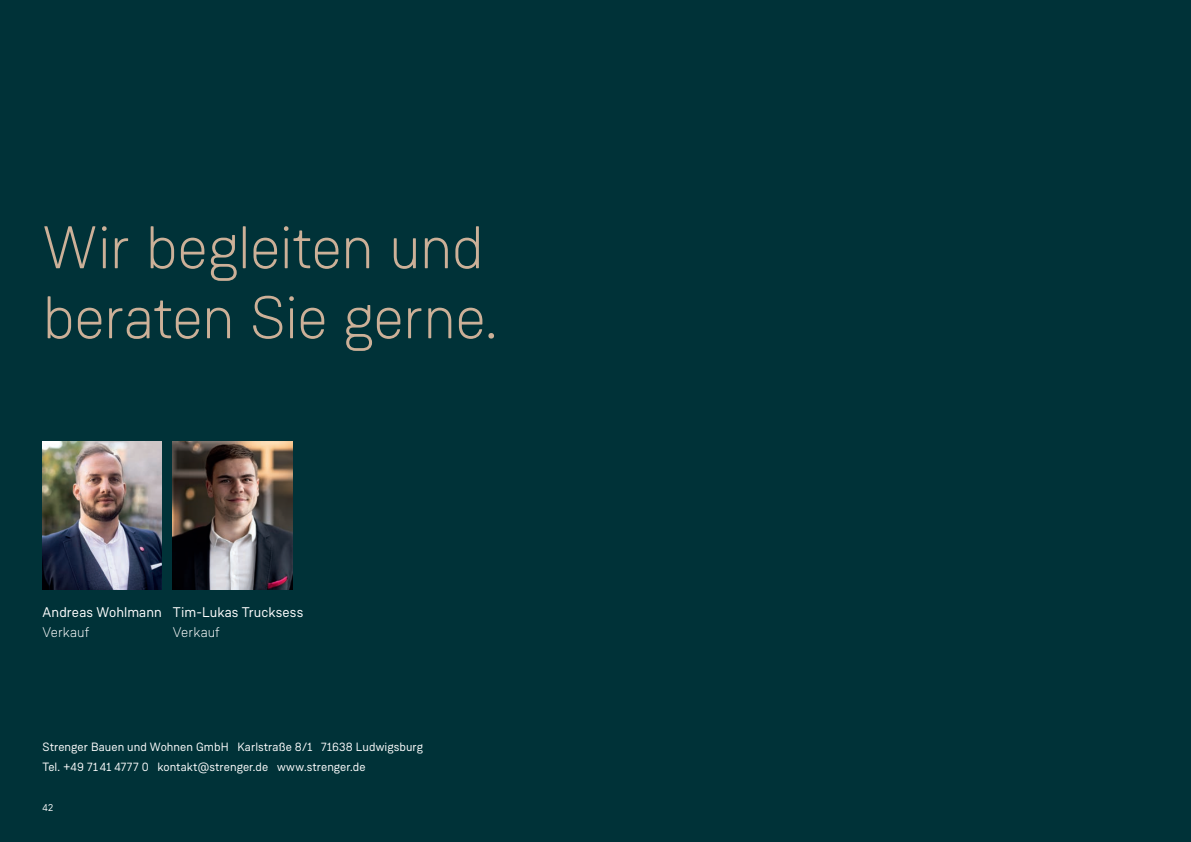
<style>
.page{position:relative;width:1191px;height:842px;background:#003238}
.page>*{position:absolute;margin:0;border:0;box-sizing:border-box;transform-origin:0 0}
.t1{font:300 60px/70px "Weissenhof Grotesk";letter-spacing:-.015em;color:#ccb098}
.t2{font:14px "Weissenhof Grotesk";letter-spacing:.005em;color:#fff}
.t3{font:300 14px "Weissenhof Grotesk";letter-spacing:.005em;color:#fff}
.t4{font:12px/20px "Weissenhof Grotesk";letter-spacing:.005em;color:#fff}
.t5{font:10px "Weissenhof Grotesk";color:#fff}
</style>
<div class="page">
<img style="left:43px;top:442px;width:119px;height:148px">
<img style="left:173px;top:442px;width:119px;height:148px">
<h1 class="t1" style="left:43px;top:212px;width:456px">Wir begleiten und beraten Sie gerne.</h1>
<p class="t2" style="left:43px;top:604px;width:121px">Andreas Wohlmann</p>
<p class="t3" style="left:43px;top:624px;width:49px">Verkauf</p>
<p class="t2" style="left:173px;top:604px;width:132px">Tim-Lukas Trucksess</p>
<p class="t3" style="left:173px;top:624px;width:49px">Verkauf</p>
<p class="t4" style="left:43px;top:737px;width:382px">Strenger Bauen und Wohnen GmbH Karlstraße 8/1 71638 Ludwigsburg<br>Tel. +49 71 41 4777 0 kontakt@strenger.de www.strenger.de</p>
<p class="t5" style="left:43px;top:801px;width:12px">42</p>
</div>
